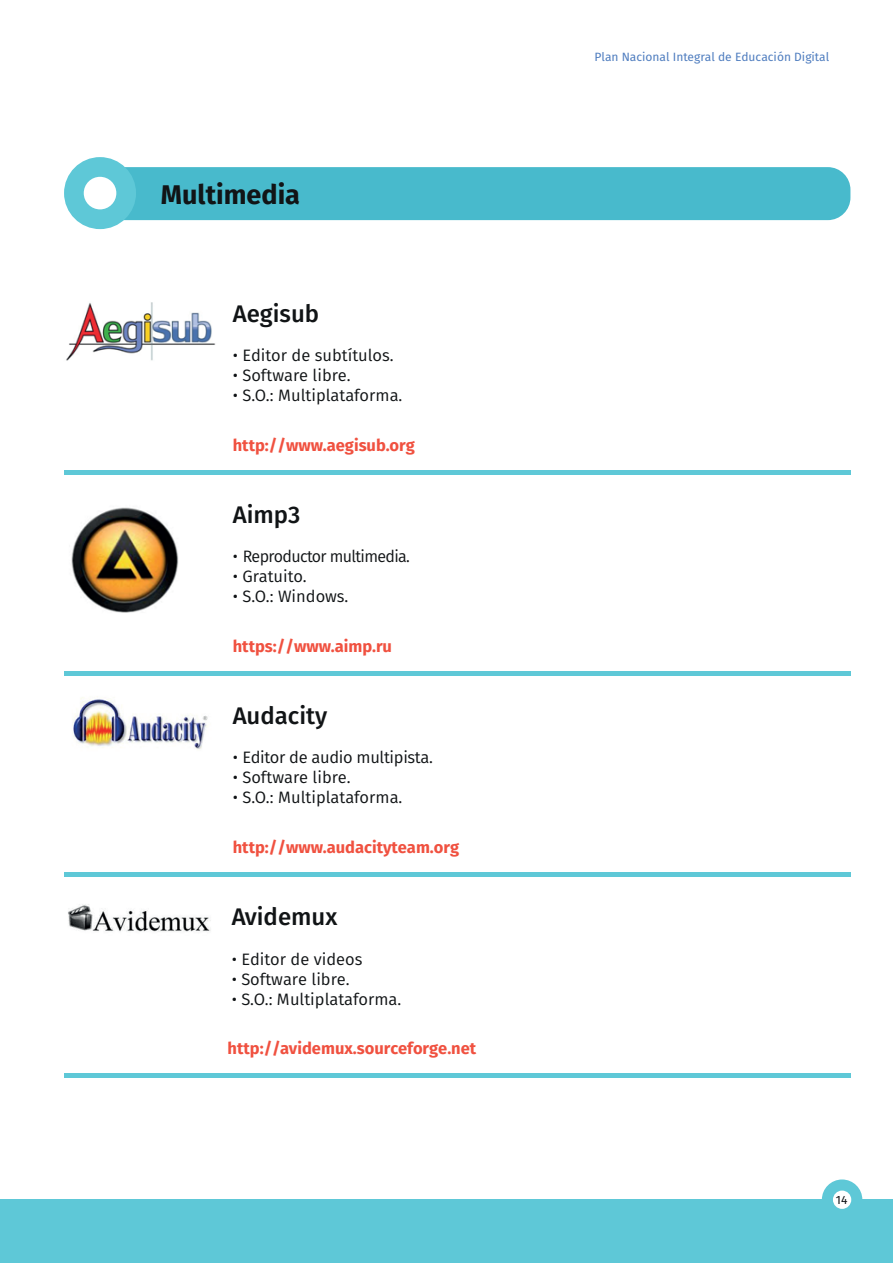
<style>
.page{position:relative;width:893px;height:1263px;background:#fff}
.page>*{position:absolute;margin:0;border:0;box-sizing:border-box;transform-origin:0 0}
.t1{font:700 27px "Fira Sans";color:#111416}
.t2{font:500 24px "Fira Sans";color:#111416}
.t3{font:16.5px "Fira Sans";color:#111416}
.t4{font:700 16.5px "Fira Sans";color:#f05140}
.t5{font:16.5px "Fira Sans";letter-spacing:-.02em;color:#111416}
.t6{font:16.5px "Fira Sans";letter-spacing:-.04em;color:#111416}
.t7{font:12px "Fira Sans";color:#4f7dbf}
.t8{font:12px "Fira Sans";color:#111416}
</style>
<div class="page">
<div style="left:0;top:1199px;width:893px;height:64px;background:#5ec8d7"></div>
<div style="left:822px;top:1179px;width:40px;height:41px;background:#5ec8d7;border-radius:50%"></div>
<div style="left:833px;top:1190px;width:18px;height:19px;background:#fff;border-radius:50%"></div>
<div style="left:82px;top:167px;width:768px;height:53px;background:#48bacc;border-radius:23px"></div>
<div style="left:64px;top:157px;width:72px;height:72px;background:#5ec8d7;border-radius:50%"></div>
<div style="left:84px;top:177px;width:32px;height:32px;background:#fff;border-radius:50%"></div>
<div style="left:64px;top:470px;width:786px;height:5px;background:#5ec8d7"></div>
<div style="left:64px;top:671px;width:786px;height:5px;background:#5ec8d7"></div>
<div style="left:64px;top:872px;width:786px;height:5px;background:#5ec8d7"></div>
<div style="left:64px;top:1073px;width:786px;height:5px;background:#5ec8d7"></div>
<img style="left:66px;top:302px;width:150px;height:59px">
<img style="left:71px;top:507px;width:108px;height:106px">
<img style="left:72px;top:696px;width:136px;height:54px">
<img style="left:68px;top:904px;width:143px;height:28px">
<h1 class="t1" style="left:161px;top:172px;width:141px">Multimedia</h1>
<h2 class="t2" style="left:233px;top:294px;width:88px">Aegisub</h2>
<p class="t3" style="left:233px;top:343px;width:162px">• Editor de subtítulos.</p>
<p class="t3" style="left:233px;top:363px;width:120px">• Software libre.</p>
<p class="t3" style="left:233px;top:383px;width:171px">• S.O.: Multiplataforma.</p>
<p class="t4" style="left:233px;top:431px;width:184px">http://www.aegisub.org</p>
<h2 class="t2" style="left:233px;top:495px;width:69px">Aimp3</h2>
<p class="t6" style="left:233px;top:544px;width:179px">• Reproductor multimedia.</p>
<p class="t3" style="left:233px;top:564px;width:75px">• Gratuito.</p>
<p class="t3" style="left:233px;top:584px;width:117px">• S.O.: Windows.</p>
<p class="t4" style="left:233px;top:632px;width:161px">https://www.aimp.ru</p>
<h2 class="t2" style="left:233px;top:696px;width:96px">Audacity</h2>
<p class="t5" style="left:233px;top:745px;width:202px">• Editor de audio multipista.</p>
<p class="t3" style="left:233px;top:765px;width:120px">• Software libre.</p>
<p class="t3" style="left:233px;top:785px;width:171px">• S.O.: Multiplataforma.</p>
<p class="t4" style="left:233px;top:833px;width:228px">http://www.audacityteam.org</p>
<h2 class="t2" style="left:232px;top:898px;width:107px">Avidemux</h2>
<p class="t3" style="left:232px;top:947px;width:132px">• Editor de videos</p>
<p class="t3" style="left:232px;top:967px;width:120px">• Software libre.</p>
<p class="t3" style="left:232px;top:986px;width:171px">• S.O.: Multiplataforma.</p>
<p class="t4" style="left:228px;top:1035px;width:250px">http://avidemux.sourceforge.net</p>
<p class="t7" style="left:594px;top:48px;width:236px">Plan Nacional Integral de Educación Digital</p>
<p class="t8" style="left:836px;top:1190px;width:13px">14</p>
</div>
